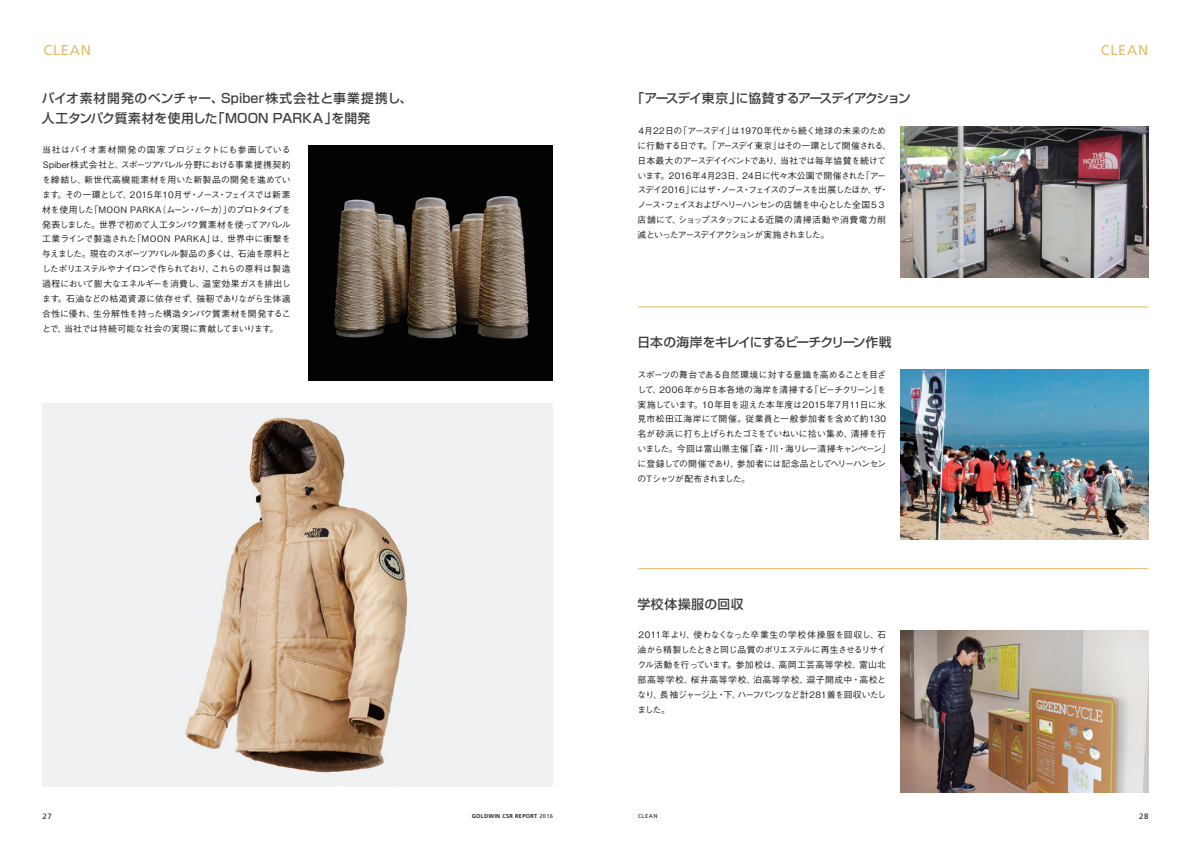
<style>
.page{position:relative;width:1191px;height:842px;background:#fff}
.page>*{position:absolute;margin:0;border:0;box-sizing:border-box;transform-origin:0 0}
.t1{font:14.2px "Frutiger";letter-spacing:.06em;color:#e5bc66}
.t2{font:500 12.8px/19.1px "Shin Go Pro";letter-spacing:.005em;color:#3e3e3f}
.t3{font:500 12.8px "Shin Go Pro";letter-spacing:-.095em;color:#3e3e3f}
.t4{font:500 12.8px "Shin Go Pro";letter-spacing:-.065em;color:#3e3e3f}
.t5{font:500 12.8px "Shin Go Pro";letter-spacing:.055em;color:#3e3e3f}
.t6{font:500 8.9px/14.9px "Gothic BBB Pro";letter-spacing:-.035em;color:#231f20;text-align:justify}
.t7{font:500 8.9px/14.9px "Gothic BBB Pro";letter-spacing:-.055em;color:#231f20}
.t8{font:7.8px "Frutiger";color:#231f20}
.t9{font:700 5.7px "Frutiger";letter-spacing:.05em;color:#231f20}
.t10{font:5.7px "Frutiger";letter-spacing:.08em;color:#231f20}
.s1{font-weight:400}
</style>
<div class="page">
<img style="left:900px;top:370px;width:248px;height:170px">
<img style="left:900px;top:126px;width:248px;height:152px">
<img style="left:900px;top:630px;width:248px;height:162px">
<img style="left:308px;top:145px;width:245px;height:235px">
<img style="left:43px;top:404px;width:510px;height:382px">
<hr style="left:638px;top:568px;width:510px;height:1px;background:#e5bc66">
<hr style="left:638px;top:306px;width:510px;height:1px;background:#e5bc66">
<h1 class="t1" style="left:44px;top:41px;width:49px">CLEAN</h1>
<h2 class="t2" style="left:42px;top:87px;width:372px">バイオ素材開発のベンチャー、Spiber株式会社と事業提携し、人工タンパク質素材を使用した「MOON PARKA」を開発</h2>
<p class="t6" style="left:42px;top:141px;width:250px">当社はバイオ素材開発の国家プロジェクトにも参画しているSpiber株式会社と、スポーツアパレル分野における事業提携契約を締結し、新世代高機能素材を用いた新製品の開発を進めています。その一環として、2015年10月ザ・ノース・フェイスでは新素材を使用した「MOON PARKA（ムーン・パーカ）」のプロトタイプを発表しました。世界で初めて人工タンパク質素材を使ってアパレル工業ラインで製造された「MOON PARKA」は、世界中に衝撃を与えました。現在のスポーツアパレル製品の多くは、石油を原料としたポリエステルやナイロンで作られており、これらの原料は製造過程において膨大なエネルギーを消費し、温室効果ガスを排出します。石油などの枯渇資源に依存せず、強靭でありながら生体適合性に優れ、生分解性を持った構造タンパク質素材を開発することで、当社では持続可能な社会の実現に貢献してまいります。</p>
<h2 class="t3" style="left:631px;top:88px;width:281px">「アースデイ東京」に協賛するアースデイアクション</h2>
<p class="t7" style="left:637px;top:122px;width:255px">4月22日の「アースデイ」は1970年代から続く地球の未来のために行動する日です。「アースデイ東京」はその一環として開催される、日本最大のアースデイイベントであり、当社では毎年協賛を続けています。2016年4月23日、24日に代々木公園で開催された「アースデイ2016」にはザ・ノース・フェイスのブースを出展したほか、ザ・ノース・フェイスおよびヘリーハンセンの店舗を中心とした全国５３店舗にて、ショップスタッフによる近隣の清掃活動や消費電力削減といったアースデイアクションが実施されました。</p>
<h2 class="t4" style="left:637px;top:332px;width:256px">日本の海岸をキレイにするビーチクリーン作戦</h2>
<p class="t6" style="left:637px;top:366px;width:254px;text-align:left">スポーツの舞台である自然環境に対する意識を高めることを目ざして、2006年から日本各地の海岸を清掃する「ビーチクリーン」を実施しています。10年目を迎えた本年度は2015年7月11日に氷見市松田江海岸にて開催。従業員と一般参加者を含めて約130名が砂浜に打ち上げられたゴミをていねいに拾い集め、清掃を行いました。今回は富山県主催「森・川・海リレー清掃キャンペーン」に登録しての開催であり、参加者には記念品としてヘリーハンセンのTシャツが配布されました。</p>
<h2 class="t5" style="left:637px;top:593px;width:108px">学校体操服の回収</h2>
<p class="t6" style="left:637px;top:626px;width:250px">2011年より、使わなくなった卒業生の学校体操服を回収し、石油から精製したときと同じ品質のポリエステルに再生させるリサイクル活動を行っています。参加校は、高岡工芸高等学校、富山北部高等学校、桜井高等学校、泊高等学校、逗子開成中・高校となり、長袖ジャージ上・下、ハーフパンツなど計281着を回収いたしました。</p>
<h1 class="t1" style="left:1100px;top:41px;width:49px">CLEAN</h1>
<p class="t8" style="left:43px;top:812px;width:11px">27</p>
<p class="t9" style="left:472px;top:813px;width:83px">GOLDWIN CSR REPORT <span class="s1">2016</span></p>
<p class="t8" style="left:1139px;top:812px;width:11px">28</p>
<p class="t10" style="left:638px;top:813px;width:21px">CLEAN</p>
</div>
